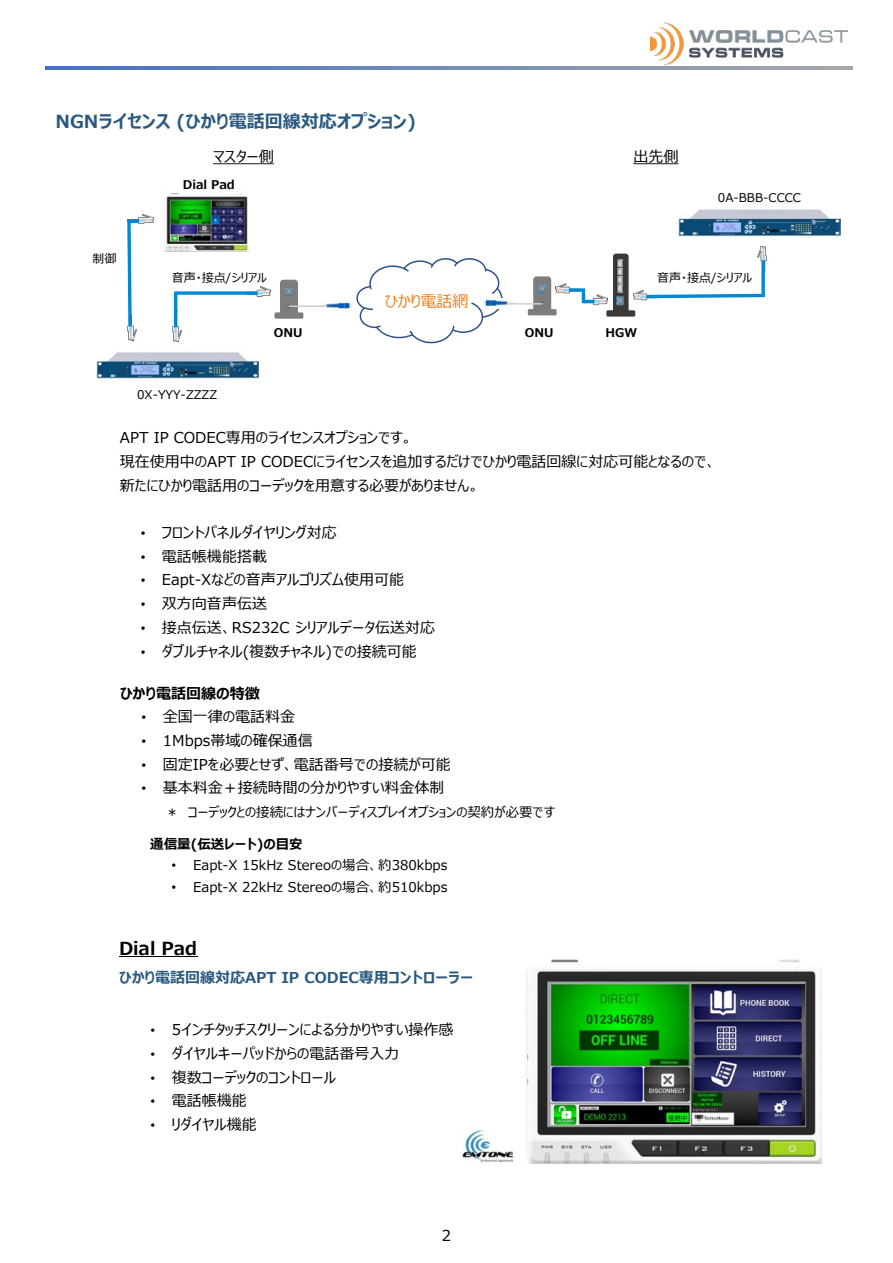
<style>
.page{position:relative;width:893px;height:1263px;background:#fff}
.page>*{position:absolute;margin:0;border:0;box-sizing:border-box;transform-origin:0 0}
.t1{font:700 18px "Meiryo UI";color:#2a5980}
.t2{font:700 18px "Meiryo UI";letter-spacing:-.005em;color:#000}
.t3{font:15.9px "Meiryo UI";letter-spacing:-.005em;color:#ee7d18}
.t4{font:15px/23.7px "Meiryo UI";color:#000}
.t5{font:700 15px "Meiryo UI";color:#2a5980}
.t6{font:700 15px "Meiryo UI";color:#000}
.t7{font:15px "Meiryo";color:#000}
.t8{font:13.5px "Meiryo UI";color:#000}
.t9{font:700 13.5px "Meiryo UI";color:#000}
.t10{font:12px "Meiryo UI";color:#000}
.t11{font:700 12px "Meiryo UI";letter-spacing:-.005em;color:#000}
.s1{font-family:"Arial";font-size:13.5px}
.s2{font-family:"Arial"}
</style>
<div class="page">
<img style="left:634px;top:290px;width:13px;height:11px">
<img style="left:462px;top:1129px;width:51px;height:34px">
<img style="left:650px;top:22px;width:197px;height:45px">
<svg style="left:46px;top:67px;width:807px;height:3px;background:#758cb6"></svg>
<hr style="left:119px;top:956px;width:78px;height:1px;background:#000">
<img style="left:127px;top:329px;width:9px;height:12px">
<div style="left:613px;top:254px;width:16px;height:60px;background:#3b3838;border:2px solid #3b3838;border-radius:2px"></div>
<svg style="left:606px;top:310px;width:29px;height:7px"></svg>
<svg style="left:617px;top:259px;width:7px;height:46px"></svg>
<div style="left:533px;top:276px;width:18px;height:36px;background:#7d7d7d;border:2px solid #7d7d7d;border-radius:3px"></div>
<div style="left:528px;top:309px;width:29px;height:6px;background:#7d7d7d;border:2px solid #7d7d7d"></div>
<div style="left:539px;top:300px;width:6px;height:7px;background:#767171;border-radius:50%"></div>
<div style="left:539px;top:299px;width:7px;height:8px;border:2px solid #7d7d7d;border-radius:50%"></div>
<svg style="left:538px;top:284px;width:8px;height:8px"></svg>
<img style="left:556px;top:284px;width:15px;height:10px">
<svg style="left:569px;top:288px;width:16px;height:4px"></svg>
<img style="left:584px;top:295px;width:23px;height:11px">
<img style="left:679px;top:209px;width:162px;height:28px">
<svg style="left:644px;top:292px;width:121px;height:8px"></svg>
<img style="left:757px;top:246px;width:10px;height:26px">
<svg style="left:761px;top:261px;width:4px;height:35px"></svg>
<svg style="left:582px;top:291px;width:12px;height:12px"></svg>
<svg style="left:356px;top:258px;width:147px;height:86px"></svg>
<img style="left:97px;top:352px;width:162px;height:27px">
<div style="left:280px;top:280px;width:18px;height:35px;background:#7d7d7d;border:2px solid #7d7d7d;border-radius:3px"></div>
<svg style="left:275px;top:312px;width:28px;height:7px"></svg>
<div style="left:285px;top:302px;width:8px;height:9px;border:2px solid #7d7d7d;border-radius:50%"></div>
<svg style="left:285px;top:288px;width:8px;height:7px"></svg>
<img style="left:324px;top:300px;width:28px;height:9px">
<hr style="left:289px;top:305px;width:38px;height:2px;background:#cfd0c9">
<img style="left:172px;top:315px;width:10px;height:26px">
<hr style="left:174px;top:310px;width:3px;height:17px;background:#0088d3">
<img style="left:247px;top:287px;width:23px;height:10px">
<hr style="left:174px;top:292px;width:3px;height:20px;background:#0088d3">
<img style="left:483px;top:298px;width:30px;height:11px">
<hr style="left:507px;top:303px;width:36px;height:2px;background:#cfd0c9">
<img style="left:163px;top:193px;width:85px;height:58px">
<img style="left:139px;top:215px;width:14px;height:9px">
<svg style="left:127px;top:217px;width:12px;height:112px"></svg>
<svg style="left:174px;top:291px;width:83px;height:4px"></svg>
<svg style="left:213px;top:163px;width:61px;height:1px"></svg>
<svg style="left:633px;top:163px;width:45px;height:1px"></svg>
<img style="left:526px;top:959px;width:295px;height:205px">
<img style="left:549px;top:983px;width:255px;height:144px">
<p class="t1" style="left:55px;top:109px;width:362px">NGNライセンス (ひかり電話回線対応オプション)</p>
<p class="t4" style="left:213px;top:145px;width:62px">マスター側</p>
<p class="t4" style="left:633px;top:145px;width:46px">出先側</p>
<p class="t10" style="left:92px;top:251px;width:25px">制御</p>
<p class="t11" style="left:183px;top:176px;width:54px">Dial Pad</p>
<p class="t10" style="left:718px;top:190px;width:85px">0A-BBB-CCCC</p>
<p class="t10" style="left:172px;top:269px;width:96px">音声・接点/シリアル</p>
<p class="t10" style="left:657px;top:269px;width:96px">音声・接点/シリアル</p>
<p class="t10" style="left:137px;top:386px;width:82px">0X-YYY-ZZZZ</p>
<p class="t11" style="left:274px;top:324px;width:30px">ONU</p>
<p class="t3" style="left:385px;top:290px;width:85px">ひかり電話網</p>
<p class="t11" style="left:525px;top:324px;width:30px">ONU</p>
<p class="t11" style="left:605px;top:324px;width:33px">HGW</p>
<p class="t4" style="left:120px;top:427px;width:598px">APT IP CODEC専用のライセンスオプションです。<br>現在使用中のAPT IP CODECにライセンスを追加するだけでひかり電話回線に対応可能となるので、新たにひかり電話用のコーデックを用意する必要がありません。</p>
<p class="t4" style="left:141px;top:521px;width:197px"><span class="s1">•</span> フロントパネルダイヤリング対応</p>
<p class="t4" style="left:141px;top:545px;width:127px"><span class="s1">•</span> 電話帳機能搭載</p>
<p class="t4" style="left:141px;top:569px;width:265px"><span class="s1">•</span> Eapt-Xなどの音声アルゴリズム使用可能</p>
<p class="t4" style="left:141px;top:593px;width:127px"><span class="s1">•</span> 双方向音声伝送</p>
<p class="t4" style="left:141px;top:616px;width:295px"><span class="s1">•</span> 接点伝送、RS232C シリアルデータ伝送対応</p>
<p class="t4" style="left:141px;top:640px;width:277px"><span class="s1">•</span> ダブルチャネル(複数チャネル)での接続可能</p>
<p class="t6" style="left:120px;top:682px;width:141px">ひかり電話回線の特徴</p>
<p class="t4" style="left:141px;top:706px;width:155px"><span class="s1">•</span> 全国一律の電話料金</p>
<p class="t4" style="left:141px;top:729px;width:173px"><span class="s1">•</span> 1Mbps帯域の確保通信</p>
<p class="t4" style="left:141px;top:753px;width:311px"><span class="s1">•</span> 固定IPを必要とせず、電話番号での接続が可能</p>
<p class="t4" style="left:141px;top:777px;width:304px"><span class="s1">•</span> 基本料金＋接続時間の分かりやすい料金体制</p>
<p class="t8" style="left:166px;top:803px;width:391px">＊ コーデックとの接続にはナンバーディスプレイオプションの契約が必要です</p>
<p class="t9" style="left:150px;top:834px;width:154px">通信量(伝送レート)の目安</p>
<p class="t8" style="left:172px;top:856px;width:277px"><span class="s2">•</span> Eapt-X 15kHz Stereoの場合、約380kbps</p>
<p class="t8" style="left:172px;top:878px;width:277px"><span class="s2">•</span> Eapt-X 22kHz Stereoの場合、約510kbps</p>
<p class="t2" style="left:119px;top:935px;width:79px">Dial Pad</p>
<p class="t5" style="left:119px;top:967px;width:356px">ひかり電話回線対応APT IP CODEC専用コントローラー</p>
<p class="t4" style="left:151px;top:1019px;width:304px"><span class="s1">•</span> 5インチタッチスクリーンによる分かりやすい操作感</p>
<p class="t4" style="left:151px;top:1042px;width:250px"><span class="s1">•</span> ダイヤルキーパッドからの電話番号入力</p>
<p class="t4" style="left:151px;top:1066px;width:187px"><span class="s1">•</span> 複数コーデックのコントロール</p>
<p class="t4" style="left:151px;top:1090px;width:98px"><span class="s1">•</span> 電話帳機能</p>
<p class="t4" style="left:151px;top:1113px;width:108px"><span class="s1">•</span> リダイヤル機能</p>
<p class="t7" style="left:442px;top:1225px;width:11px">2</p>
</div>
